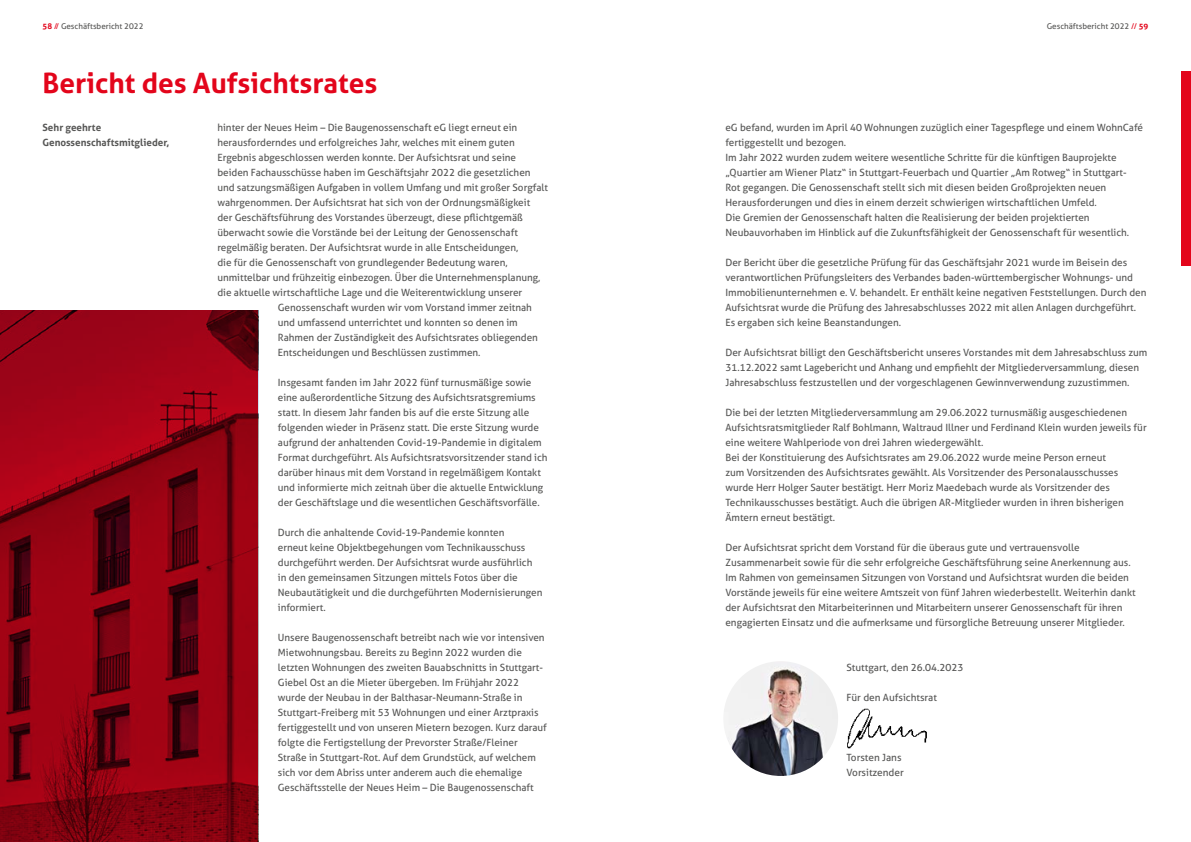
<style>
.page{position:relative;width:1191px;height:842px;background:#fff}
.page>*{position:absolute;margin:0;border:0;box-sizing:border-box;transform-origin:0 0}
.t1{font:700 28px "Aller";color:#e3051b}
.t2{font:10px/15px "Aller";color:#575756}
.t3{font:700 10px/15px "Aller";color:#575756}
.t4{font:8px "Aller";color:#575756}
.s1{font-weight:700;color:#e3051b}
.s2{color:#e3051b}
</style>
<div class="page">
<img style="left:723px;top:661px;width:115px;height:115px;border-radius:57px">
<img style="left:847px;top:708px;width:80px;height:41px">
<div style="left:1181px;top:71px;width:10px;height:195px;background:#e3051b"></div>
<img style="left:0;top:310px;width:258px;height:532px">
<p class="t4" style="left:43px;top:21px;width:102px"><span class="s1">58</span> <span class="s2">//</span> Geschäftsbericht 2022</p>
<p class="t4" style="left:1046px;top:21px;width:103px">Geschäftsbericht 2022 <span class="s2">//</span> <span class="s1">59</span></p>
<h1 class="t1" style="left:43px;top:66px;width:336px">Bericht des Aufsichtsrates</h1>
<p class="t3" style="left:43px;top:120px;width:128px">Sehr geehrte<br>Genossenschaftsmitglieder,</p>
<p class="t2" style="left:217px;top:120px;width:301px">hinter der Neues Heim – Die Baugenossenschaft eG liegt erneut ein</p>
<p class="t2" style="left:217px;top:135px;width:299px">herausforderndes und erfolgreiches Jahr, welches mit einem guten</p>
<p class="t2" style="left:217px;top:150px;width:300px">Ergebnis abgeschlossen werden konnte. Der Aufsichtsrat und seine</p>
<p class="t2" style="left:217px;top:165px;width:315px">beiden Fachausschüsse haben im Geschäftsjahr 2022 die gesetzlichen</p>
<p class="t2" style="left:217px;top:180px;width:332px">und satzungsmäßigen Aufgaben in vollem Umfang und mit großer Sorgfalt</p>
<p class="t2" style="left:217px;top:195px;width:314px">wahrgenommen. Der Aufsichtsrat hat sich von der Ordnungsmäßigkeit</p>
<p class="t2" style="left:217px;top:210px;width:307px">der Geschäftsführung des Vorstandes überzeugt, diese pflichtgemäß</p>
<p class="t2" style="left:217px;top:225px;width:302px">überwacht sowie die Vorstände bei der Leitung der Genossenschaft</p>
<p class="t2" style="left:217px;top:240px;width:302px">regelmäßig beraten. Der Aufsichtsrat wurde in alle Entscheidungen,</p>
<p class="t2" style="left:217px;top:255px;width:292px">die für die Genossenschaft von grundlegender Bedeutung waren,</p>
<p class="t2" style="left:217px;top:270px;width:325px">unmittelbar und frühzeitig einbezogen. Über die Unternehmensplanung,</p>
<p class="t2" style="left:217px;top:285px;width:306px">die aktuelle wirtschaftliche Lage und die Weiterentwicklung unserer</p>
<p class="t2" style="left:278px;top:300px;width:255px">Genossenschaft wurden wir vom Vorstand immer zeitnah</p>
<p class="t2" style="left:278px;top:315px;width:241px">und umfassend unterrichtet und konnten so denen im</p>
<p class="t2" style="left:278px;top:330px;width:262px">Rahmen der Zuständigkeit des Aufsichtsrates obliegenden</p>
<p class="t2" style="left:278px;top:345px;width:204px">Entscheidungen und Beschlüssen zustimmen.</p>
<p class="t2" style="left:278px;top:375px;width:271px">Insgesamt fanden im Jahr 2022 fünf turnusmäßige sowie eine außerordentliche Sitzung des Aufsichtsratsgremiums statt. In diesem Jahr fanden bis auf die erste Sitzung alle folgenden wieder in Präsenz statt. Die erste Sitzung wurde aufgrund der anhaltenden Covid-19-Pandemie in digitalem Format durchgeführt. Als Aufsichtsratsvorsitzender stand ich darüber hinaus mit dem Vorstand in regelmäßigem Kontakt und informierte mich zeitnah über die aktuelle Entwicklung der Geschäftslage und die wesentlichen Geschäftsvorfälle.</p>
<p class="t2" style="left:278px;top:525px;width:266px">Durch die anhaltende Covid-19-Pandemie konnten<br>erneut keine Objektbegehungen vom Technikausschuss durchgeführt werden. Der Aufsichtsrat wurde ausführlich in den gemeinsamen Sitzungen mittels Fotos über die Neubautätigkeit und die durchgeführten Modernisierungen informiert.</p>
<p class="t2" style="left:278px;top:630px;width:270px">Unsere Baugenossenschaft betreibt nach wie vor intensiven Mietwohnungsbau. Bereits zu Beginn 2022 wurden die letzten Wohnungen des zweiten Bauabschnitts in Stuttgart-Giebel Ost an die Mieter übergeben. Im Frühjahr 2022 wurde der Neubau in der Balthasar-Neumann-Straße in Stuttgart-Freiberg mit 53 Wohnungen und einer Arztpraxis fertiggestellt und von unseren Mietern bezogen. Kurz darauf folgte die Fertigstellung der Prevorster Straße/Fleiner Straße in Stuttgart-Rot. Auf dem Grundstück, auf welchem sich vor dem Abriss unter anderem auch die ehemalige Geschäftsstelle der Neues Heim – Die Baugenossenschaft</p>
<p class="t2" style="left:725px;top:120px;width:419px">eG befand, wurden im April 40 Wohnungen zuzüglich einer Tagespflege und einem WohnCafé fertiggestellt und bezogen.<br>Im Jahr 2022 wurden zudem weitere wesentliche Schritte für die künftigen Bauprojekte „Quartier am Wiener Platz“ in Stuttgart-Feuerbach und Quartier „Am Rotweg“ in Stuttgart-Rot gegangen. Die Genossenschaft stellt sich mit diesen beiden Großprojekten neuen Herausforderungen und dies in einem derzeit schwierigen wirtschaftlichen Umfeld.<br>Die Gremien der Genossenschaft halten die Realisierung der beiden projektierten Neubauvorhaben im Hinblick auf die Zukunftsfähigkeit der Genossenschaft für wesentlich.</p>
<p class="t2" style="left:725px;top:255px;width:422px">Der Bericht über die gesetzliche Prüfung für das Geschäftsjahr 2021 wurde im Beisein des verantwortlichen Prüfungsleiters des Verbandes baden-württembergischer Wohnungs- und Immobilienunternehmen e. V. behandelt. Er enthält keine negativen Feststellungen. Durch den Aufsichtsrat wurde die Prüfung des Jahresabschlusses 2022 mit allen Anlagen durchgeführt.<br>Es ergaben sich keine Beanstandungen.</p>
<p class="t2" style="left:725px;top:345px;width:423px">Der Aufsichtsrat billigt den Geschäftsbericht unseres Vorstandes mit dem Jahresabschluss zum<br>31.12.2022 samt Lagebericht und Anhang und empfiehlt der Mitgliederversammlung, diesen<br>Jahresabschluss festzustellen und der vorgeschlagenen Gewinnverwendung zuzustimmen.</p>
<p class="t2" style="left:725px;top:405px;width:423px">Die bei der letzten Mitgliederversammlung am 29.06.2022 turnusmäßig ausgeschiedenen Aufsichtsratsmitglieder Ralf Bohlmann, Waltraud Illner und Ferdinand Klein wurden jeweils für eine weitere Wahlperiode von drei Jahren wiedergewählt.<br>Bei der Konstituierung des Aufsichtsrates am 29.06.2022 wurde meine Person erneut<br>zum Vorsitzenden des Aufsichtsrates gewählt. Als Vorsitzender des Personalausschusses wurde Herr Holger Sauter bestätigt. Herr Moriz Maedebach wurde als Vorsitzender des Technikausschusses bestätigt. Auch die übrigen AR-Mitglieder wurden in ihren bisherigen Ämtern erneut bestätigt.</p>
<p class="t2" style="left:725px;top:540px;width:412px">Der Aufsichtsrat spricht dem Vorstand für die überaus gute und vertrauensvolle Zusammenarbeit sowie für die sehr erfolgreiche Geschäftsführung seine Anerkennung aus.<br>Im Rahmen von gemeinsamen Sitzungen von Vorstand und Aufsichtsrat wurden die beiden Vorstände jeweils für eine weitere Amtszeit von fünf Jahren wiederbestellt. Weiterhin dankt der Aufsichtsrat den Mitarbeiterinnen und Mitarbeitern unserer Genossenschaft für ihren engagierten Einsatz und die aufmerksame und fürsorgliche Betreuung unserer Mitglieder.</p>
<p class="t2" style="left:846px;top:660px;width:119px">Stuttgart, den 26.04.2023</p>
<p class="t2" style="left:846px;top:690px;width:92px">Für den Aufsichtsrat</p>
<p class="t2" style="left:846px;top:750px;width:59px">Torsten Jans<br>Vorsitzender</p>
</div>
